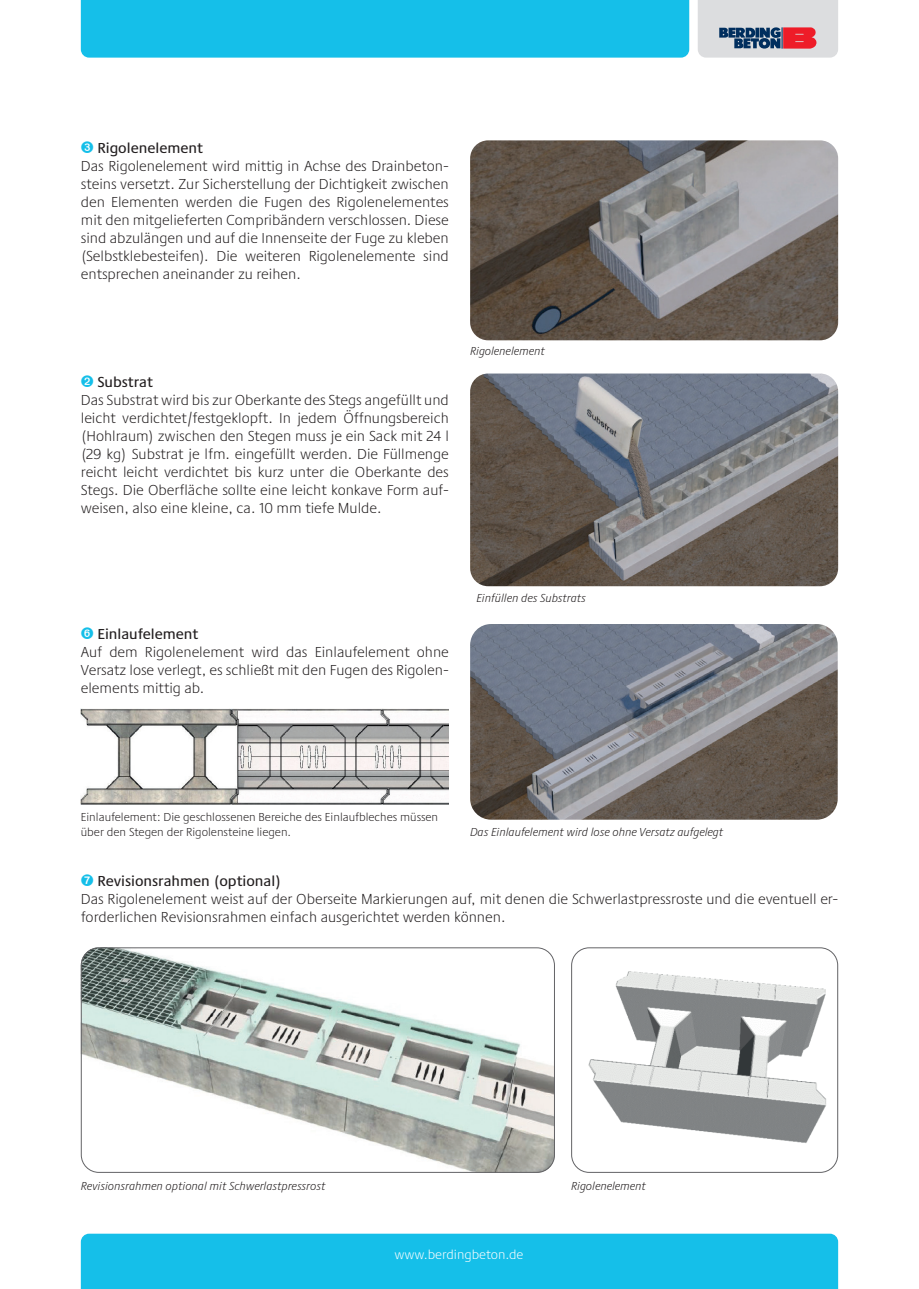
<style>
.page{position:relative;width:919px;height:1289px;background:#fff}
.page>*{position:absolute;margin:0;border:0;box-sizing:border-box;transform-origin:0 0}
.t1{font:300 15px/18px "Praxis Next";color:#231f20;text-align:justify}
.t2{font:500 15px "Praxis Next";color:#231f20}
.t3{font:300 13.5px "Praxis Next";color:#fff}
.t4{font:italic 300 12px "Praxis Next";color:#231f20}
.t5{font:300 12px/14.4px "Praxis Next";color:#231f20}
</style>
<div class="page">
<div style="left:81px;top:0;width:608px;height:58px;background:#15bfe9"></div>
<div style="left:81px;top:1233px;width:757px;height:55px;background:#15bfe9"></div>
<svg style="left:698px;top:0;width:140px;height:58px;background:#c5bac2"></svg>
<img style="left:470px;top:140px;width:368px;height:200px">
<img style="left:81px;top:708px;width:368px;height:96px">
<img style="left:470px;top:624px;width:367px;height:195px">
<img style="left:470px;top:373px;width:368px;height:213px">
<img style="left:588px;top:971px;width:239px;height:172px">
<div style="left:571px;top:947px;width:267px;height:225px;border:1px solid #636366;border-radius:18px"></div>
<img style="left:81px;top:949px;width:474px;height:223px">
<div style="left:81px;top:947px;width:474px;height:225px;border:1px solid #636366;border-radius:18px"></div>
<p class="t2" style="left:97px;top:136px;width:107px">Rigolenelement</p>
<p class="t1" style="left:81px;top:156px;width:369px">Das Rigolenelement wird mittig in Achse des Drainbeton&shy;steins versetzt. Zur Sicherstellung der Dichtigkeit zwischen den Elementen werden die Fugen des Rigolenelementes mit den mitgelieferten Compribändern verschlossen. Diese sind abzulängen und auf die Innenseite der Fuge zu kleben (Selbstklebesteifen). Die weiteren Rigolenelemente sind entsprechen aneinander zu reihen.</p>
<p class="t2" style="left:97px;top:370px;width:57px">Substrat</p>
<p class="t1" style="left:81px;top:390px;width:369px">Das Substrat wird bis zur Oberkante des Stegs angefüllt und leicht verdichtet/festgeklopft. In jedem Öffnungsbereich (Hohlraum) zwischen den Stegen muss je ein Sack mit 24 l (29 kg) Substrat je lfm. eingefüllt werden. Die Füllmenge reicht leicht verdichtet bis kurz unter die Oberkante des Stegs. Die Oberfläche sollte eine leicht konkave Form auf&shy;weisen, also eine kleine, ca. 10 mm tiefe Mulde.</p>
<p class="t4" style="left:470px;top:342px;width:76px">Rigolenelement</p>
<p class="t2" style="left:97px;top:622px;width:102px">Einlaufelement</p>
<p class="t1" style="left:81px;top:642px;width:369px">Auf dem Rigolenelement wird das Einlaufelement ohne Versatz lose verlegt, es schließt mit den Fugen des Rigolen&shy;elements mittig ab.</p>
<p class="t4" style="left:476px;top:590px;width:111px">Einfüllen des Substrats</p>
<p class="t5" style="left:81px;top:809px;width:359px">Einlaufelement: Die geschlossenen Bereiche des Einlaufbleches müssen über den Stegen der Rigolensteine liegen.</p>
<p class="t4" style="left:470px;top:823px;width:254px">Das Einlaufelement wird lose ohne Versatz aufgelegt</p>
<p class="t2" style="left:97px;top:869px;width:185px">Revisionsrahmen (optional)</p>
<p class="t1" style="left:81px;top:889px;width:758px">Das Rigolenelement weist auf der Oberseite Markierungen auf, mit denen die Schwerlastpressroste und die eventuell er&shy;forderlichen Revisionsrahmen einfach ausgerichtet werden können.</p>
<p class="t4" style="left:81px;top:1177px;width:246px">Revisionsrahmen optional mit Schwerlastpressrost</p>
<p class="t4" style="left:571px;top:1177px;width:76px">Rigolenelement</p>
<p class="t3" style="left:394px;top:1244px;width:130px">www.berdingbeton.de</p>
</div>
